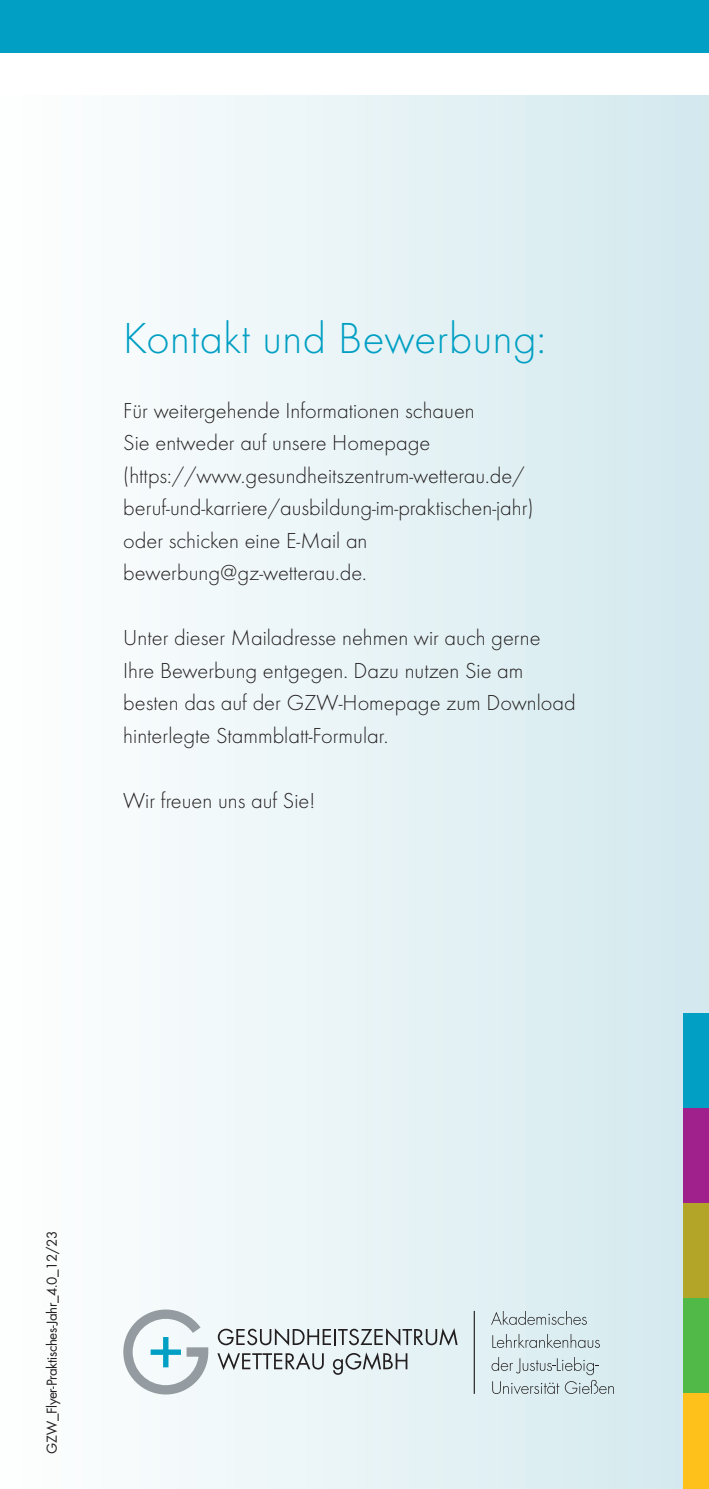
<style>
.page{position:relative;width:709px;height:1489px;background:#fff}
.page>*{position:absolute;margin:0;border:0;box-sizing:border-box;transform-origin:0 0}
.t1{font:300 45px "Futura";letter-spacing:.01em;color:#009fc3}
.t2{font:300 22.5px/32.5px "Futura";color:#231f20}
.t3{font:15px "Futura Boo";letter-spacing:-.02em;color:#231f20}
</style>
<div class="page">
<div style="left:0;top:96px;width:709px;height:1392px;background:linear-gradient(to right,#fff,#d3e9ee)"></div>
<svg style="left:218px;top:1327px;width:239px;height:18px"></svg>
<svg style="left:217px;top:1352px;width:107px;height:17px"></svg>
<svg style="left:333px;top:1352px;width:74px;height:22px"></svg>
<svg style="left:123px;top:1309px;width:85px;height:85px"></svg>
<svg style="left:491px;top:1310px;width:96px;height:14px"></svg>
<svg style="left:492px;top:1333px;width:108px;height:14px"></svg>
<svg style="left:491px;top:1356px;width:123px;height:38px"></svg>
<hr style="left:473px;top:1310px;width:2px;height:83px;background:#231f20">
<div style="left:0;top:0;width:709px;height:53px;background:#009fc3"></div>
<div style="left:683px;top:1013px;width:26px;height:95px;background:#009fc3"></div>
<div style="left:683px;top:1108px;width:26px;height:95px;background:#a0218c"></div>
<div style="left:683px;top:1203px;width:26px;height:95px;background:#b2a528"></div>
<div style="left:683px;top:1298px;width:26px;height:95px;background:#51b948"></div>
<div style="left:683px;top:1393px;width:26px;height:95px;background:#fec11c"></div>
<h1 class="t1" style="left:123px;top:312px;width:424px">Kontakt und Bewerbung:</h1>
<p class="t2" style="left:123px;top:394px;width:412px">Für weitergehende Informationen schauen<br>Sie entweder auf unsere Homepage (https://www.gesundheitszentrum-wetterau.de/ beruf-und-karriere/ausbildung-im-praktischen-jahr) oder schicken eine E-Mail an bewerbung@gz-wetterau.de.</p>
<p class="t2" style="left:123px;top:622px;width:454px">Unter dieser Mailadresse nehmen wir auch gerne Ihre Bewerbung entgegen. Dazu nutzen Sie am besten das auf der GZW-Homepage zum Download hinterlegte Stammblatt-Formular.</p>
<p class="t2" style="left:123px;top:784px;width:193px">Wir freuen uns auf Sie!</p>
<p class="t3" style="left:43px;top:1453px;width:224px;rotate:-90deg">GZW_Flyer-Praktisches-Jahr_4.0_12/23</p>
</div>
